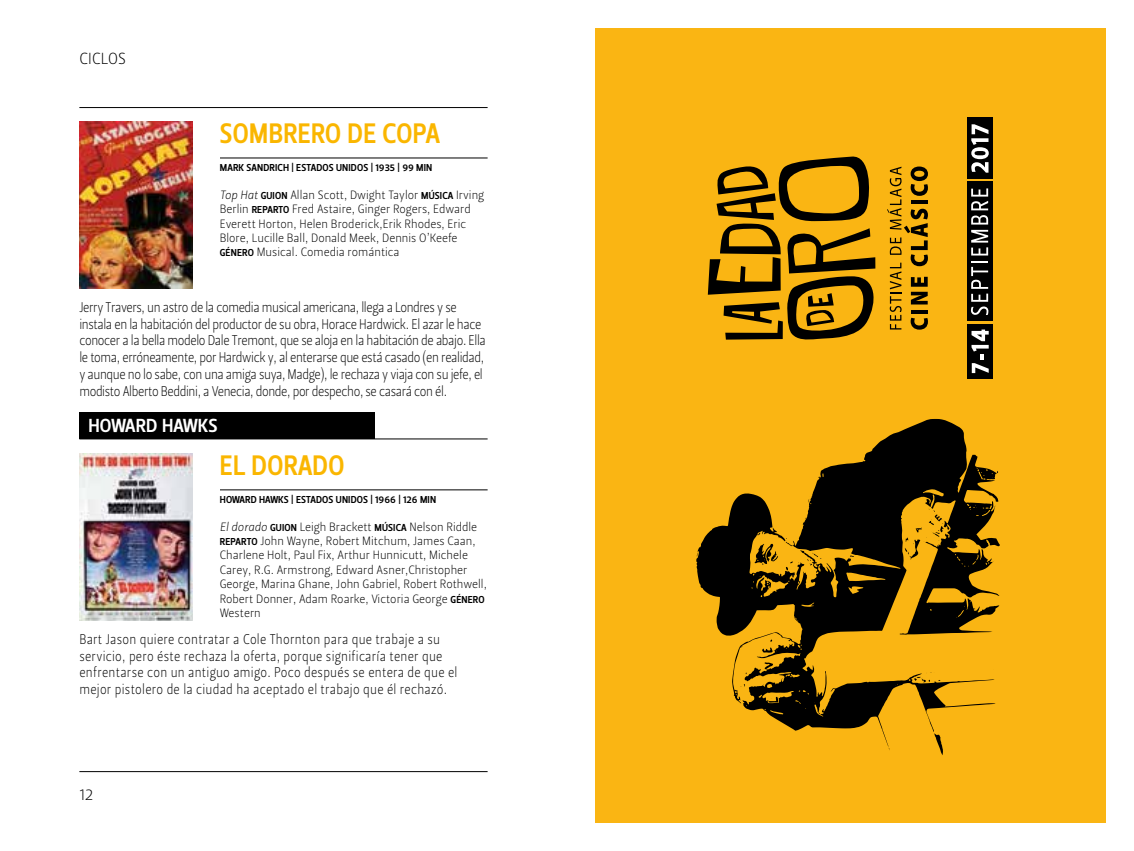
<style>
.page{position:relative;width:1134px;height:851px;background:#fff}
.page>*{position:absolute;margin:0;border:0;box-sizing:border-box;transform-origin:0 0}
.t1{font:28px "Leitura Sans Grot 3";letter-spacing:.015em;color:#fab600;scale:.92 1}
.t2{font:18.8px "Leitura Sans Grot 3";letter-spacing:.015em;color:#fff}
.t3{font:16px "Leitura Sans Grot 1";letter-spacing:.015em;color:#000}
.t4{font:14px/16.8px "Leitura Sans Grot 1";letter-spacing:-.03em;color:#000;scale:.9 1}
.t5{font:14px/16.8px "Leitura Sans Grot 1";letter-spacing:.02em;color:#000;scale:.9 1}
.t6{font:12px/14.4px "Leitura Sans Grot 1";color:#000}
.t7{font:10px "Leitura Sans Grot 3";letter-spacing:.015em;color:#000}
.s1{font-family:"Leitura Sans Italic 1"}
.s2{font-family:"Leitura Sans Grot 3";font-size:10px}
</style>
<div class="page">
<hr style="left:79px;top:107px;width:409px;height:1px;background:#000">
<hr style="left:79px;top:438px;width:409px;height:1px;background:#000">
<hr style="left:79px;top:771px;width:409px;height:1px;background:#000">
<div style="left:595px;top:28px;width:511px;height:794px;background:#fab513"></div>
<svg style="left:887px;top:166px;width:41px;height:163px"></svg>
<svg style="left:708px;top:156px;width:168px;height:184px"></svg>
<div style="left:967px;top:324px;width:26px;height:54px;background:#000"></div>
<svg style="left:971px;top:329px;width:18px;height:44px"></svg>
<div style="left:967px;top:181px;width:26px;height:140px;background:#000"></div>
<svg style="left:971px;top:261px;width:17px;height:54px"></svg>
<svg style="left:971px;top:230px;width:17px;height:25px"></svg>
<svg style="left:971px;top:188px;width:17px;height:36px"></svg>
<div style="left:967px;top:117px;width:26px;height:62px;background:#000"></div>
<svg style="left:971px;top:124px;width:18px;height:49px"></svg>
<svg style="left:696px;top:419px;width:304px;height:327px"></svg>
<svg style="left:934px;top:733px;width:9px;height:22px"></svg>
<svg style="left:762px;top:647px;width:11px;height:5px"></svg>
<svg style="left:764px;top:662px;width:9px;height:7px"></svg>
<svg style="left:754px;top:543px;width:24px;height:21px"></svg>
<svg style="left:786px;top:561px;width:13px;height:9px"></svg>
<svg style="left:807px;top:552px;width:14px;height:13px"></svg>
<svg style="left:808px;top:496px;width:3px;height:7px"></svg>
<svg style="left:914px;top:669px;width:86px;height:37px"></svg>
<svg style="left:958px;top:607px;width:42px;height:26px"></svg>
<svg style="left:965px;top:558px;width:35px;height:36px"></svg>
<svg style="left:976px;top:509px;width:24px;height:31px"></svg>
<svg style="left:973px;top:461px;width:27px;height:34px"></svg>
<svg style="left:764px;top:683px;width:9px;height:5px"></svg>
<svg style="left:732px;top:641px;width:20px;height:62px"></svg>
<svg style="left:768px;top:694px;width:13px;height:9px"></svg>
<svg style="left:905px;top:508px;width:39px;height:51px"></svg>
<img style="left:79px;top:121px;width:114px;height:167px">
<hr style="left:220px;top:157px;width:268px;height:1px;background:#000">
<img style="left:79px;top:453px;width:114px;height:167px">
<hr style="left:220px;top:489px;width:268px;height:1px;background:#000">
<div style="left:79px;top:412px;width:295px;height:26px;background:#000"></div>
<h3 class="t3" style="left:79px;top:49px;width:48px">CICLOS</h3>
<h1 class="t1" style="left:220px;top:117px;width:241px">SOMBRERO DE COPA</h1>
<p class="t7" style="left:220px;top:161px;width:214px">MARK SANDRICH | ESTADOS UNIDOS | 1935 | 99 MIN</p>
<p class="t6" style="left:220px;top:188px;width:266px"><span class="s1">Top Hat</span> <span class="s2">GUION</span> Allan Scott, Dwight Taylor <span class="s2">MÚSICA</span> Irving Berlin <span class="s2">REPARTO</span> Fred Astaire, Ginger Rogers, Edward Everett Horton, Helen Broderick,Erik Rhodes, Eric Blore, Lucille Ball, Donald Meek, Dennis O’Keefe <span class="s2">GÉNERO</span> Musical. Comedia romántica</p>
<p class="t4" style="left:79px;top:299px;width:453px">Jerry Travers, un astro de la comedia musical americana, llega a Londres y se instala en la habitación del productor de su obra, Horace Hardwick. El azar le hace conocer a la bella modelo Dale Tremont, que se aloja en la habitación de abajo. Ella le toma, erróneamente, por Hardwick y, al enterarse que está casado (en realidad, y aunque no lo sabe, con una amiga suya, Madge), le rechaza y viaja con su jefe, el modisto Alberto Beddini, a Venecia, donde, por despecho, se casará con él.</p>
<h2 class="t2" style="left:88px;top:415px;width:131px">HOWARD HAWKS</h2>
<h1 class="t1" style="left:220px;top:448px;width:137px">EL DORADO</h1>
<p class="t7" style="left:220px;top:493px;width:218px">HOWARD HAWKS | ESTADOS UNIDOS | 1966 | 126 MIN</p>
<p class="t6" style="left:220px;top:519px;width:269px"><span class="s1">El dorado</span> <span class="s2">GUION</span> Leigh Brackett <span class="s2">MÚSICA</span> Nelson Riddle <span class="s2">REPARTO</span> John Wayne, Robert Mitchum, James Caan, Charlene Holt, Paul Fix, Arthur Hunnicutt, Michele Carey, R.G. Armstrong, Edward Asner,Christopher George, Marina Ghane, John Gabriel, Robert Rothwell, Robert Donner, Adam Roarke, Victoria George <span class="s2">GÉNERO </span>Western</p>
<p class="t5" style="left:79px;top:630px;width:422px">Bart Jason quiere contratar a Cole Thornton para que trabaje a su servicio, pero éste rechaza la oferta, porque significaría tener que enfrentarse con un antiguo amigo. Poco después se entera de que el mejor pistolero de la ciudad ha aceptado el trabajo que él rechazó.</p>
<h3 class="t3" style="left:79px;top:785px;width:15px">12</h3>
</div>
